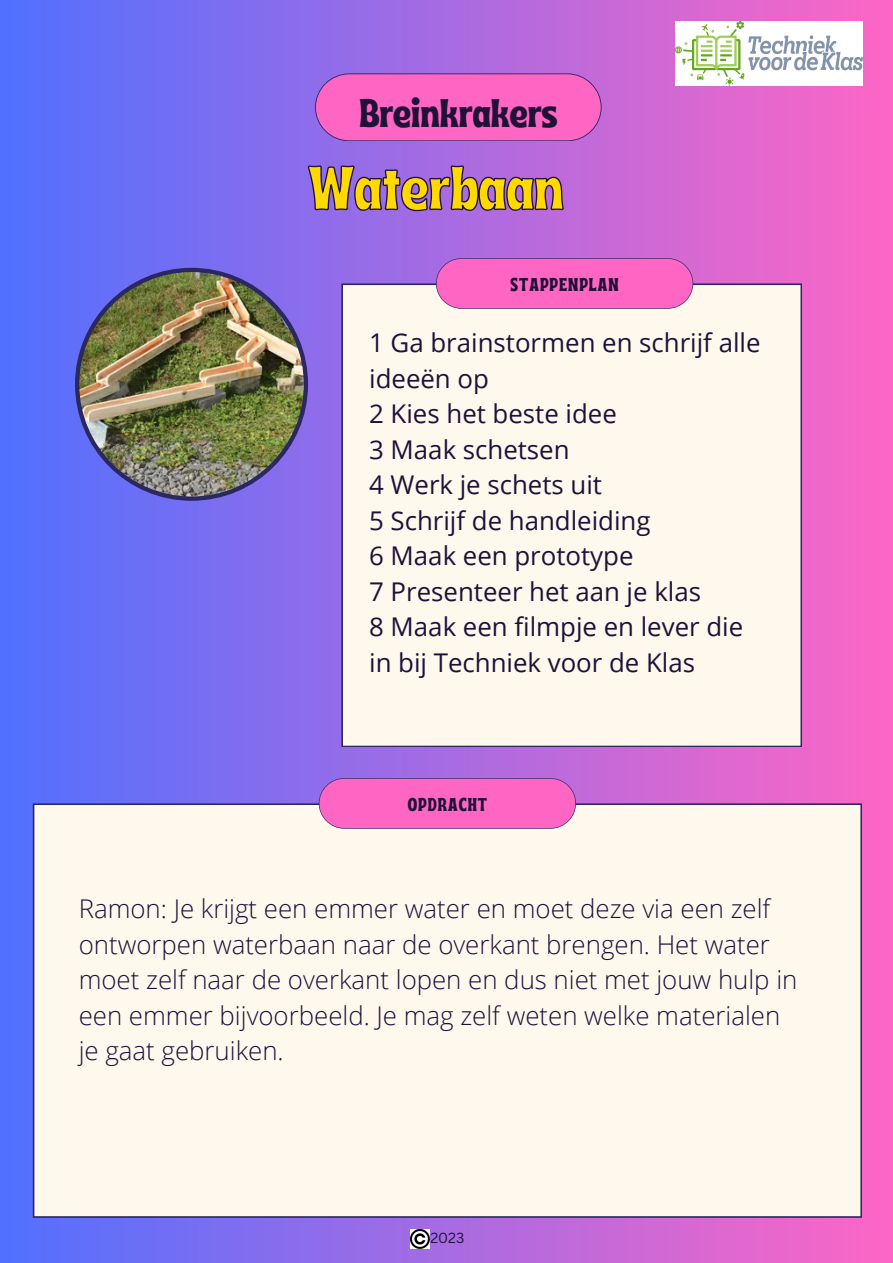
<style>
.page{position:relative;width:893px;height:1263px;background:#fff}
.page>*{position:absolute;margin:0;border:0;box-sizing:border-box;transform-origin:0 0}
.t1{font:61.43px "Ayr Tropika Island Int";color:#ffd900}
.t2{font:39.83px "Ayr Tropika Island Int";color:#201139}
.t3{font:300 25.8px/35.5px "Open Sans";color:#201139}
.t4{font:25.8px/35.5px "Open Sans";color:#201139}
.t5{font:18.6px "Ayr Tropika Island Int";letter-spacing:.055em;color:#201139}
.t6{font:14.25px "Canva Sans";color:#201139}
</style>
<div class="page">
<div style="left:0;top:0;width:893px;height:1263px;background:linear-gradient(to right,#5170ff,#fe66c5)"></div>
<div style="left:341px;top:283px;width:461px;height:464px;background:#fff9ed"></div>
<div style="left:33px;top:803px;width:829px;height:415px;background:#fff9ed"></div>
<svg style="left:319px;top:778px;width:257px;height:51px"></svg>
<svg style="left:315px;top:73px;width:286px;height:68px"></svg>
<img style="left:75px;top:268px;width:233px;height:233px">
<img style="left:676px;top:22px;width:186px;height:64px">
<img style="left:410px;top:1229px;width:19px;height:20px">
<svg style="left:436px;top:258px;width:257px;height:51px"></svg>
<svg style="left:307px;top:164px;width:258px;height:48px"></svg>
<p class="t2" style="left:359px;top:75px;width:199px">Breinkrakers</p>
<p class="t1" style="left:308px;top:129px;width:257px">Waterbaan</p>
<p class="t5" style="left:510px;top:267px;width:110px">STAPPENPLAN</p>
<p class="t4" style="left:369px;top:324px;width:393px">1 Ga brainstormen en schrijf alle ideeën op</p>
<p class="t4" style="left:369px;top:395px;width:249px">2 Kies het beste idee</p>
<p class="t4" style="left:369px;top:431px;width:202px">3 Maak schetsen</p>
<p class="t4" style="left:369px;top:466px;width:234px">4 Werk je schets uit</p>
<p class="t4" style="left:369px;top:502px;width:283px">5 Schrijf de handleiding</p>
<p class="t4" style="left:369px;top:537px;width:266px">6 Maak een prototype</p>
<p class="t4" style="left:369px;top:573px;width:333px">7 Presenteer het aan je klas</p>
<p class="t4" style="left:369px;top:608px;width:375px">8 Maak een filmpje en lever die in bij Techniek voor de Klas</p>
<p class="t5" style="left:408px;top:787px;width:81px">OPDRACHT</p>
<p class="t3" style="left:79px;top:890px;width:720px">Ramon: Je krijgt een emmer water en moet deze via een zelf ontworpen waterbaan naar de overkant brengen. Het water moet zelf naar de overkant lopen en dus niet met jouw hulp in een emmer bijvoorbeeld. Je mag zelf weten welke materialen je gaat gebruiken.</p>
<p class="t6" style="left:430px;top:1227px;width:35px">2023</p>
</div>
